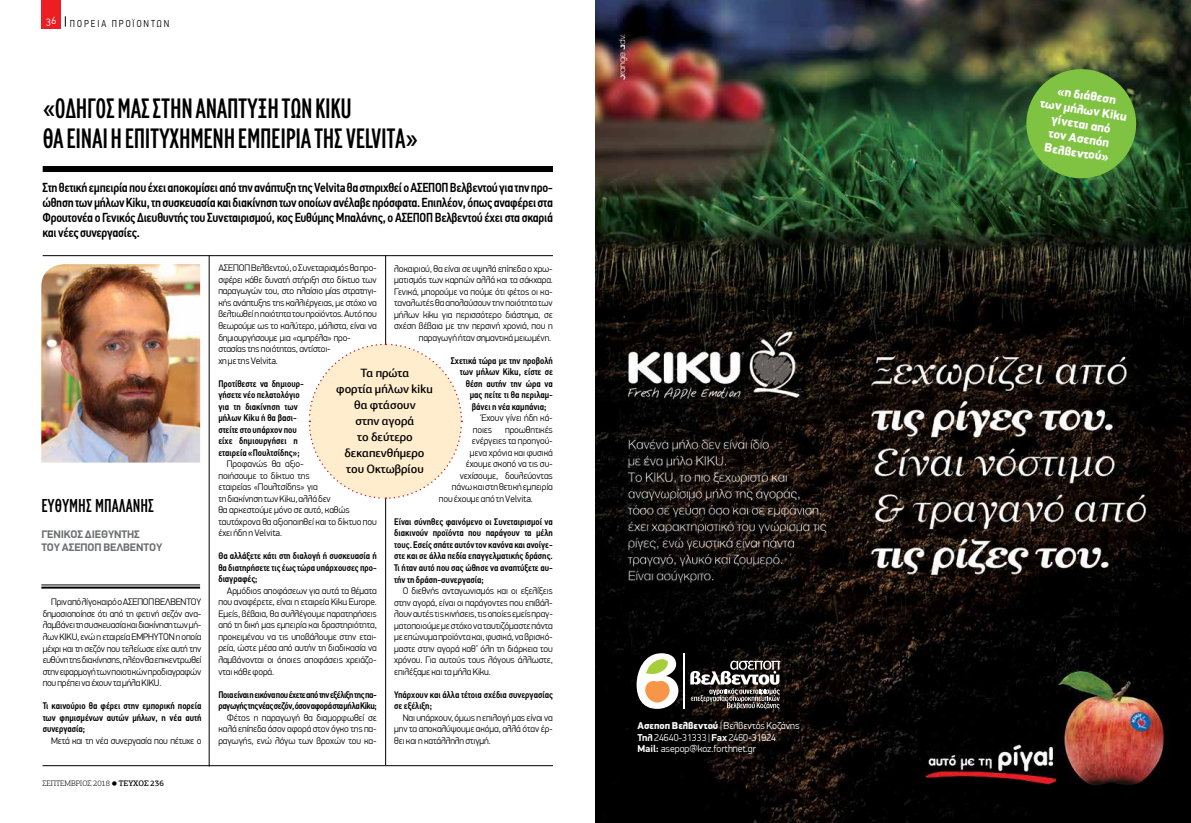
<style>
.page{position:relative;width:1191px;height:823px;background:#fff}
.page>*{position:absolute;margin:0;border:0;box-sizing:border-box;transform-origin:0 0}
.t1{font:30px/30px "PF Highway Gothic Comp";letter-spacing:-.01em;color:#000}
.t2{font:20px "PF Highway Gothic Comp";color:#000}
.t3{font:500 13px/15px "PF Din Text Cond Pro";letter-spacing:-.02em;color:#000;text-align:justify}
.t4{font:900 12.5px/14.4px "PF Din Display Pro";color:#fff;text-align:center}
.t5{font:500 12px/16px "PF Agora Sans Pro";letter-spacing:-.005em;color:#000;text-align:center}
.t6{font:700 11px/13px "PF Din Display Pro";letter-spacing:-.01em;color:#6d6e71}
.t7{font:300 10px/11.5px "PF Din Display Pro";letter-spacing:-.005em;color:#fff}
.t8{font:300 10px "PF Din Text Cond Pro";letter-spacing:.2em;color:#000}
.t9{font:300 9.5px/11.5px "PF Din Display Pro";letter-spacing:-.01em;color:#000;text-align:justify}
.t10{font:500 9.5px/11.5px "PF Din Text Cond Pro";color:#000;text-align:justify}
.t11{font:500 9.5px/11.5px "PF Din Text Cond Pro";letter-spacing:-.04em;color:#000}
.t12{font:300 8px "PF Agora Slab Pro";letter-spacing:-.005em;color:#000}
.s1{font-size:7px}
.s2{font-weight:500}
.s3{font-weight:900}
.s4{font-weight:700}
</style>
<div class="page">
<div style="left:41px;top:0;width:20px;height:28px;background:#ed1d24"></div>
<img style="left:595px;top:0;width:596px;height:822px">
<hr style="left:43px;top:764px;width:510px;height:1px;background:#000">
<hr style="left:43px;top:255px;width:510px;height:1px;background:#000">
<div style="left:43px;top:166px;width:510px;height:6px;background:#000"></div>
<hr style="left:209px;top:255px;width:1px;height:511px;background:#000">
<img style="left:41px;top:264px;width:159px;height:198px">
<hr style="left:41px;top:584px;width:159px;height:1px;background:#000">
<hr style="left:41px;top:586px;width:159px;height:2px;background:#000">
<hr style="left:385px;top:255px;width:1px;height:509px;background:#000">
<svg style="left:636px;top:652px;width:42px;height:56px"></svg>
<hr style="left:683px;top:652px;width:2px;height:56px;background:#fff">
<svg style="left:690px;top:660px;width:90px;height:49px;background:#595554"></svg>
<svg style="left:1022px;top:65px;width:118px;height:117px;background:#68a13c"></svg>
<svg style="left:308px;top:343px;width:155px;height:156px"></svg>
<p class="t8" style="left:46px;top:17px;width:125px"><sup>36</sup> ΠΟΡΕΙΑ ΠΡΟΪΟΝΤΩΝ</p>
<h1 class="t1" style="left:43px;top:94px;width:377px">«ΟΔΗΓΟΣ ΜΑΣ ΣΤΗΝ ΑΝΑΠΤΥΞΗ ΤΩΝ KIKU<br>ΘΑ ΕΙΝΑΙ Η ΕΠΙΤΥΧΗΜΕΝΗ ΕΜΠΕΙΡΙΑ ΤΗΣ VELVITA»</h1>
<p class="t3" style="left:43px;top:180px;width:512px">Στη θετική εμπειρία που έχει αποκομίσει από την ανάπτυξη της Velvita θα στηριχθεί ο ΑΣΕΠΟΠ Βελβεντού για την προ&shy;ώθηση των μήλων Kiku, τη συσκευασία και διακίνηση των οποίων ανέλαβε πρόσφατα. Επιπλέον, όπως αναφέρει στα Φρουτονέα ο Γενικός Διευθυντής του Συνεταιρισμού, κος Ευθύμης Μπαλάνης, ο ΑΣΕΠΟΠ Βελβεντού έχει στα σκαριά και νέες συνεργασίες.</p>
<h2 class="t2" style="left:41px;top:495px;width:114px">ΕΥΘΥΜΗΣ ΜΠΑΛΑΝΗΣ</h2>
<p class="t6" style="left:41px;top:528px;width:122px">ΓΕΝΙΚΟΣ ΔΙΕΘΥΝΤΗΣ<br>ΤΟΥ ΑΣΕΠΟΠ ΒΕΛΒΕΝΤΟΥ</p>
<p class="t9" style="left:43px;top:596px;width:160px;text-indent:9px">Πριν από λίγο καιρό ο ΑΣΕΠΟΠ ΒΕΛΒΕΝΤΟΥ δημοσιοποίησε ότι από τη φετινή σεζόν ανα&shy;λαμβάνει τη συσκευασία και διακίνηση των μή&shy;λων KIKU, ενώ η εταιρεία EMPHYTON η οποία μέχρι και τη σεζόν που τελείωσε είχε αυτή την ευθύνη της διακίνησης, πλέον θα επικεντρωθεί στην εφαρμογή των ποιοτικών προδιαγραφών που πρέπει να έχουν τα μήλα KIKU.</p>
<p class="t10" style="left:43px;top:699px;width:160px">Τι καινούριο θα φέρει στην εμπορική πορεία των φημισμένων αυτών μήλων, η νέα αυτή συνεργασία;</p>
<p class="t9" style="left:51px;top:734px;width:152px">Μετά και τη νέα συνεργασία που πέτυχε ο</p>
<p class="t12" style="left:43px;top:778px;width:123px">ΣΕΠΤΕΜΒΡΙΟΣ 2018 <span class="s1">●</span> <span class="s2">ΤΕΥΧΟΣ 236</span></p>
<p class="t9" style="left:218px;top:262px;width:160px;text-align:left">ΑΣΕΠΟΠ Βελβεντού, ο Συνεταιρισμός θα προ&shy;σφέρει κάθε δυνατή στήριξη στο δίκτυο των παραγωγών του, στο πλαίσιο μίας στρατηγι&shy;κής ανάπτυξης της καλλιέργειας, με στόχο να βελτιωθεί η ποιότητα του προϊόντος. Αυτό που θεωρούμε ως το καλύτερο, μάλιστα, είναι να δημιουργήσουμε μια «ομπρέλα» προ&shy;στασίας της ποιότητας, αντίστοι-<br>χη με της Velvita.</p>
<p class="t10" style="left:218px;top:377px;width:87px;text-align:left">Προτίθεστε να δημιουρ&shy;γήσετε νέο πελατολόγιο για τη διακίνηση των μήλων Kiku ή θα βασι&shy;στείτε στο υπάρχον που είχε δημιουργήσει η εταιρεία «Πουλτσίδης»;</p>
<p class="t9" style="left:218px;top:458px;width:160px;text-align:left;text-indent:9px">Προφανώς θα αξιο-<br>ποιήσουμε το δίκτυο της<br>εταιρείας «Πουλτσίδης» για<br>τη διακίνηση των Kiku, αλλά δεν<br>θα αρκεστούμε μόνο σε αυτό, καθώς ταυτόχρονα θα αξιοποιηθεί και το δίκτυο που έχει ήδη η Velvita.</p>
<p class="t10" style="left:218px;top:550px;width:160px">Θα αλλάξετε κάτι στη διαλογή ή συσκευασία ή θα διατηρήσετε τις έως τώρα υπάρχουσες προ&shy;διαγραφές;</p>
<p class="t9" style="left:218px;top:584px;width:160px;text-indent:9px">Αρμόδιος αποφάσεων για αυτά τα θέματα που αναφέρετε, είναι η εταιρεία Kiku Europe.<br>Εμείς, βέβαια, θα συλλέγουμε παρατηρήσεις από τη δική μας εμπειρία και δραστηριότητα, προκειμένου να τις υποβάλουμε στην εται&shy;ρεία, ώστε μέσα από αυτήν τη διαδικασία να λαμβάνονται οι όποιες αποφάσεις χρειάζο&shy;νται κάθε φορά.</p>
<p class="t11" style="left:218px;top:688px;width:160px">Ποια είναι η εικόνα που έχετε από την εξέλιξη της πα&shy;ραγωγής της νέας σεζόν, όσον αφορά στα μήλα Kiku;</p>
<p class="t9" style="left:218px;top:711px;width:160px;text-indent:9px">Φέτος η παραγωγή θα διαμορφωθεί σε καλά επίπεδα όσον αφορά στον όγκο της πα&shy;ραγωγής, ενώ λόγω των βροχών του κα-</p>
<p class="t9" style="left:394px;top:262px;width:160px;text-align:right">λοκαιριού, θα είναι σε υψηλά επίπεδα ο χρω&shy;ματισμός των καρπών αλλά και τα σάκχαρα.<br>Γενικά, μπορούμε να πούμε ότι φέτος οι κα&shy;ταναλωτές θα απολαύσουν την ποιότητα των μήλων kiku για περισσότερο διάστημα, σε σχέση βέβαια με την περσινή χρονιά, που η παραγωγή ήταν σημαντικά μειωμένη.</p>
<p class="t10" style="left:451px;top:354px;width:104px">Σχετικά τώρα με την προβολή</p>
<p class="t10" style="left:460px;top:366px;width:95px">των μήλων Kiku, είστε σε</p>
<p class="t10" style="left:466px;top:377px;width:89px">θέση αυτήν την ώρα να</p>
<p class="t10" style="left:470px;top:389px;width:85px">μας πείτε τι θα περιλαμ-</p>
<p class="t10" style="left:472px;top:400px;width:76px">βάνει η νέα καμπάνια;</p>
<p class="t9" style="left:473px;top:412px;width:81px;text-indent:9px">Έχουν γίνει ήδη κά&shy;ποιες</p>
<p class="t5" style="left:336px;top:364px;width:98px">Τα πρώτα<br>φορτία μήλων kiku θα φτάσουν<br>στην αγορά<br>το δεύτερο δεκαπενθήμερο του Οκτωβρίου</p>
<p class="t9" style="left:505px;top:423px;width:49px">προωθητικές</p>
<p class="t9" style="left:472px;top:435px;width:83px">ενέργειες τα προηγού-</p>
<p class="t9" style="left:470px;top:446px;width:85px">μενα χρόνια και φυσικά</p>
<p class="t9" style="left:466px;top:458px;width:89px">έχουμε σκοπό να τις συ-</p>
<p class="t9" style="left:460px;top:469px;width:95px">νεχίσουμε, δουλεύοντας</p>
<p class="t9" style="left:452px;top:481px;width:103px">πάνω και στη θετική εμπειρία</p>
<p class="t9" style="left:439px;top:492px;width:96px">που έχουμε από τη Velvita.</p>
<p class="t10" style="left:394px;top:515px;width:160px">Είναι σύνηθες φαινόμενο οι Συνεταιρισμοί να διακινούν προϊόντα που παράγουν τα μέλη τους. Εσείς σπάτε αυτόν τον κανόνα και ανοίγε&shy;στε και σε άλλα πεδία επαγγελματικής δράσης.<br>Τι ήταν αυτό που σας ώθησε να αναπτύξετε αυ&shy;τήν τη δράση-συνεργασία;</p>
<p class="t9" style="left:394px;top:584px;width:160px;text-indent:9px">Ο διεθνής ανταγωνισμός και οι εξελίξεις στην αγορά, είναι οι παράγοντες που επιβάλ&shy;λουν αυτές τις κινήσεις, τις οποίες εμείς πραγ&shy;ματοποιούμε με στόχο να ταυτιζόμαστε πάντα με επώνυμα προϊόντα και, φυσικά, να βρισκό&shy;μαστε στην αγορά καθ’ όλη τη διάρκεια του χρόνου. Για αυτούς τους λόγους άλλωστε, επιλέξαμε και τα μήλα Kiku.</p>
<p class="t10" style="left:394px;top:688px;width:160px">Υπάρχουν και άλλα τέτοια σχέδια συνεργασίας σε εξέλιξη;</p>
<p class="t9" style="left:394px;top:711px;width:160px;text-indent:9px">Ναι υπάρχουν, όμως η επιλογή μας είναι να μην τα αποκαλύψουμε ακόμα, αλλά όταν έρ&shy;θει και η κατάλληλη στιγμή.</p>
<p class="t7" style="left:637px;top:720px;width:164px"><span class="s3">Ασεποπ Βελβεντού</span> | Βελβεντός Κοζάνης<br><span class="s4">Τηλ</span> 24640-31333 | <span class="s4">Fax</span> 2460-31924<br><span class="s4">Mail:</span> asepop@koz.forthnet.gr</p>
<h3 class="t4" style="left:1043px;top:82px;width:89px;rotate:9deg">«η διάθεση<br>των μήλων Kiku γίνεται από<br>τον Ασεπόπ<br>Βελβεντού»</h3>
</div>
